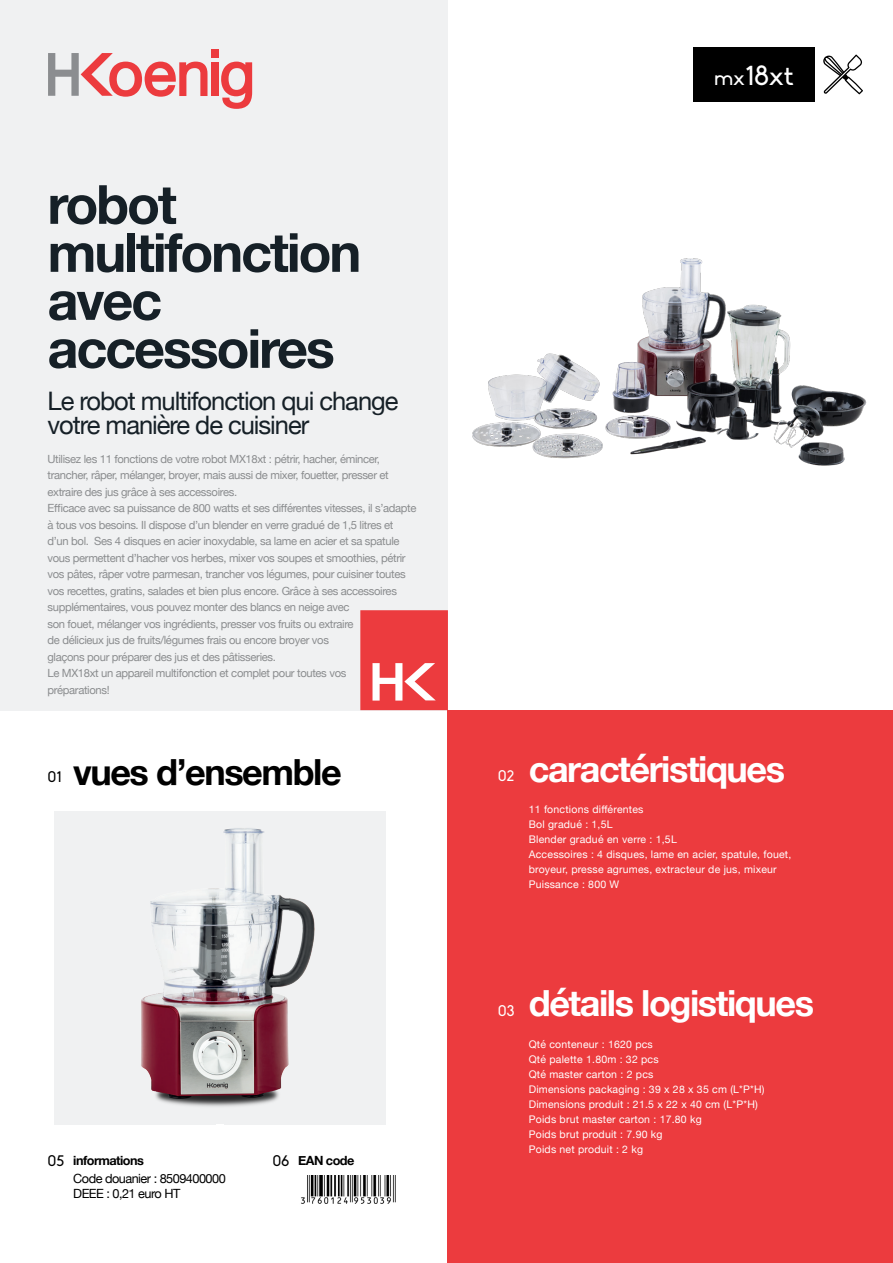
<style>
.page{position:relative;width:893px;height:1263px;background:#fff}
.page>*{position:absolute;margin:0;border:0;box-sizing:border-box;transform-origin:0 0}
.t1{font:700 54px/48px "Helvetica Neue";letter-spacing:-.04em;color:#162027}
.t2{font:700 36px "Helvetica Neue";letter-spacing:-.04em;color:#fff}
.t3{font:700 36px "Helvetica Neue";letter-spacing:-.04em;color:#000}
.t4{font:27px "Biko";color:#fff}
.t5{font:25.5px/24px "Helvetica Neue";letter-spacing:-.04em;color:#162027}
.t6{font:15px "Biko";color:#000}
.t7{font:15px "Biko";color:#fff}
.t8{font:12.75px/18px "Helvetica Neue";letter-spacing:-.04em;color:#000}
.t9{font:700 12.75px "Helvetica Neue";letter-spacing:-.04em;color:#000}
.t10{font:11.25px/16.5px "Helvetica Neue";letter-spacing:-.03em;color:#8b8d8f}
.t11{font:10.5px/15px "Helvetica Neue";letter-spacing:.02em;color:#fff}
.s1{font-size:21px}
.s2{font-weight:700}
</style>
<div class="page">
<div style="left:0;top:0;width:448px;height:710px;background:#f0f1f2"></div>
<div style="left:448px;top:710px;width:445px;height:553px;background:#ec3b3e"></div>
<svg style="left:823px;top:55px;width:40px;height:39px"></svg>
<div style="left:54px;top:972px;width:162px;height:152px;background:#f0f1f2"></div>
<div style="left:224px;top:972px;width:162px;height:152px;background:#f0f1f2"></div>
<svg style="left:360px;top:610px;width:88px;height:100px;background:#ee5355"></svg>
<div style="left:211px;top:49px;width:7px;height:8px;background:#ec3b3e"></div>
<div style="left:211px;top:62px;width:7px;height:34px;background:#ec3b3e"></div>
<svg style="left:48px;top:53px;width:159px;height:44px"></svg>
<svg style="left:221px;top:62px;width:31px;height:47px"></svg>
<div style="left:693px;top:48px;width:122px;height:54px;background:#000"></div>
<img style="left:472px;top:258px;width:395px;height:208px">
<img style="left:54px;top:811px;width:332px;height:309px">
<img style="left:301px;top:1175px;width:95px;height:29px">
<p class="t4" style="left:714px;top:60px;width:81px"><span class="s1">mx</span>18xt</p>
<p class="t1" style="left:48px;top:182px;width:315px">robot multifonction avec accessoires</p>
<p class="t5" style="left:48px;top:390px;width:352px">Le robot multifonction qui change votre manière de cuisiner</p>
<p class="t10" style="left:48px;top:451px;width:343px">Utilisez les 11 fonctions de votre robot MX18xt : pétrir, hacher, émincer, trancher, râper, mélanger, broyer, mais aussi de mixer, fouetter, presser et extraire des jus grâce à ses accessoires.</p>
<p class="t10" style="left:48px;top:501px;width:371px">Efficace avec sa puissance de 800 watts et ses différentes vitesses, il s’adapte à tous vos besoins. Il dispose d’un blender en verre gradué de 1,5 litres et d’un bol. Ses 4 disques en acier inoxydable, sa lame en acier et sa spatule vous permettent d’hacher vos herbes, mixer vos soupes et smoothies, pétrir vos pâtes, râper votre parmesan, trancher vos légumes, pour cuisiner toutes vos recettes, gratins, salades et bien plus encore. Grâce à ses accessoires supplémentaires, vous pouvez monter des blancs en neige avec<br>son fouet, mélanger vos ingrédients, presser vos fruits ou extraire<br>de délicieux jus de fruits/légumes frais ou encore broyer vos<br>glaçons pour préparer des jus et des pâtisseries.</p>
<p class="t10" style="left:48px;top:666px;width:300px">Le MX18xt un appareil multifonction et complet pour toutes vos préparations!</p>
<p class="t3" style="left:73px;top:743px;width:270px">vues d’ensemble</p>
<p class="t6" style="left:48px;top:769px;width:16px">01</p>
<p class="t7" style="left:498px;top:768px;width:18px">02</p>
<p class="t2" style="left:529px;top:741px;width:258px">caractéristiques</p>
<p class="t11" style="left:529px;top:803px;width:116px">11 fonctions différentes</p>
<p class="t11" style="left:529px;top:818px;width:85px">Bol gradué : 1,5L</p>
<p class="t11" style="left:529px;top:833px;width:150px">Blender gradué en verre : 1,5L</p>
<p class="t11" style="left:529px;top:848px;width:264px">Accessoires : 4 disques, lame en acier, spatule, fouet, broyeur, presse agrumes, extracteur de jus, mixeur</p>
<p class="t11" style="left:529px;top:878px;width:92px">Puissance : 800 W</p>
<p class="t6" style="left:48px;top:1152px;width:18px">05</p>
<p class="t6" style="left:272px;top:1152px;width:18px">06</p>
<p class="t8" style="left:73px;top:1152px;width:154px"><span class="s2">informations<br></span>Code douanier : 8509400000</p>
<p class="t8" style="left:73px;top:1185px;width:109px">DEEE : 0,21 euro HT</p>
<p class="t9" style="left:298px;top:1150px;width:58px">EAN code</p>
<p class="t7" style="left:498px;top:1002px;width:18px">03</p>
<p class="t2" style="left:529px;top:975px;width:287px">détails logistiques</p>
<p class="t11" style="left:529px;top:1037px;width:126px">Qté conteneur : 1620 pcs</p>
<p class="t11" style="left:529px;top:1052px;width:131px">Qté palette 1.80m : 32 pcs</p>
<p class="t11" style="left:529px;top:1067px;width:126px">Qté master carton : 2 pcs</p>
<p class="t11" style="left:529px;top:1082px;width:237px">Dimensions packaging : 39 x 28 x 35 cm (L*P*H)</p>
<p class="t11" style="left:529px;top:1097px;width:231px">Dimensions produit : 21.5 x 22 x 40 cm (L*P*H)</p>
<p class="t11" style="left:529px;top:1112px;width:175px">Poids brut master carton : 17.80 kg</p>
<p class="t11" style="left:529px;top:1127px;width:135px">Poids brut produit : 7.90 kg</p>
<p class="t11" style="left:529px;top:1142px;width:116px">Poids net produit : 2 kg</p>
</div>
